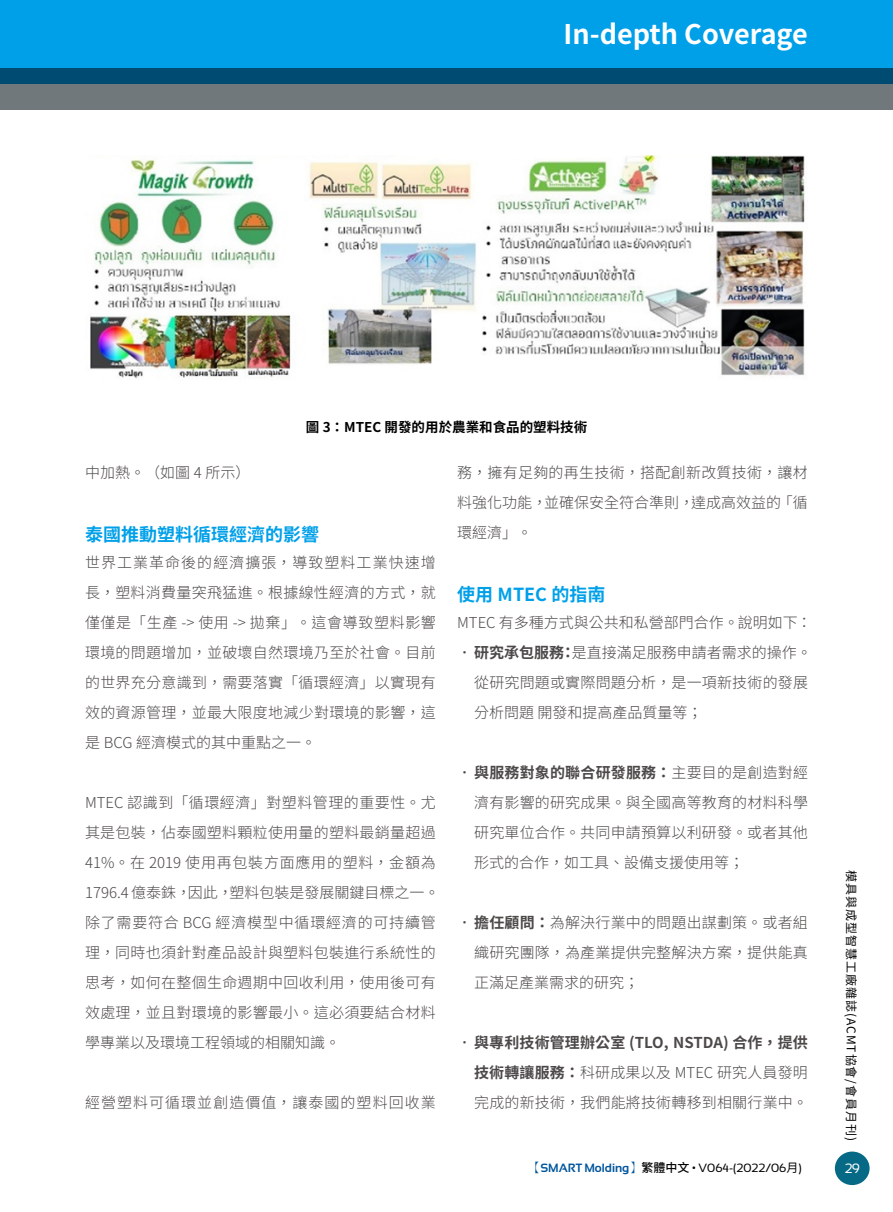
<style>
.page{position:relative;width:893px;height:1212px;background:#fff}
.page>*{position:absolute;margin:0;border:0;box-sizing:border-box;transform-origin:0 0}
.t1{font:700 27px "Noto Sans CJ Ktc";color:#fff}
.t2{font:700 18px "Noto Sans CJ Ktc";color:#00a0e9}
.t3{font:300 15px/30px "Noto Sans CJ Ktc";letter-spacing:.015em;color:#4c4948;text-align:justify}
.t4{font:300 15px "Noto Sans CJ Ktc";letter-spacing:.07em;color:#4c4948}
.t5{font:700 13.5px "Noto Sans CJ Ktc";color:#000}
.t6{font:13.5px "Sansation";color:#fff}
.t7{font:12px "Sansation";color:#000}
.t8{font:12px "Noto Sans CJ Ktc";letter-spacing:.08em;color:#000}
.s1{font-weight:700}
.s2{font-family:"Adobe Ming Std";font-weight:300;color:#00559d}
.s3{font-weight:700;color:#00559d}
.s4{font-family:"Noto Sans CJ Ktc";font-weight:500}
.s5{font-family:"Noto Sans CJ Ktc"}
</style>
<div class="page">
<div style="left:0;top:0;width:893px;height:84px;background:#00a0e9"></div>
<svg style="left:0;top:68px;width:893px;height:41px;background:#467"></svg>
<div style="left:835px;top:1151px;width:35px;height:34px;background:#066985;border-radius:50%"></div>
<img style="left:90px;top:155px;width:715px;height:224px">
<h1 class="t1" style="left:564px;top:19px;width:246px">In-depth Coverage</h1>
<p class="t5" style="left:306px;top:419px;width:283px">圖 3：MTEC 開發的用於農業和食品的塑料技術</p>
<p class="t3" style="left:85px;top:458px;width:167px">中加熱。（如圖 4 所示）</p>
<p class="t2" style="left:85px;top:524px;width:235px">泰國推動塑料循環經濟的影響</p>
<p class="t3" style="left:85px;top:548px;width:352px">世界工業革命後的經濟擴張，導致塑料工業快速增長，塑料消費量突飛猛進。根據線性經濟的方式，就僅僅是「生產 -&gt; 使用 -&gt; 拋棄」。這會導致塑料影響環境的問題增加，並破壞自然環境乃至於社會。目前的世界充分意識到，需要落實「循環經濟」以實現有效的資源管理，並最大限度地減少對環境的影響，這是 BCG 經濟模式的其中重點之一。</p>
<p class="t3" style="left:85px;top:788px;width:356px;text-align:left">MTEC 認識到「循環經濟」對塑料管理的重要性。尤其是包裝，佔泰國塑料顆粒使用量的塑料最銷量超過<br>41%。在 2019 使用再包裝方面應用的塑料，金額為<br>1796.4 億泰銖，因此，塑料包裝是發展關鍵目標之一。除了需要符合 BCG 經濟模型中循環經濟的可持續管理，同時也須針對產品設計與塑料包裝進行系統性的思考，如何在整個生命週期中回收利用，使用後可有效處理，並且對環境的影響最小。這必須要結合材料學專業以及環境工程領域的相關知識。</p>
<p class="t4" style="left:85px;top:1094px;width:352px">經營塑料可循環並創造價值，讓泰國的塑料回收業</p>
<p class="t3" style="left:457px;top:458px;width:352px">務，擁有足夠的再生技術，搭配創新改質技術，讓材料強化功能，並確保安全符合準則，達成高效益的「循環經濟」。</p>
<p class="t2" style="left:457px;top:584px;width:150px">使用 MTEC 的指南</p>
<p class="t3" style="left:457px;top:608px;width:356px">MTEC 有多種方式與公共和私營部門合作。說明如下：</p>
<p class="t3" style="left:474px;top:638px;width:339px;text-align:left;text-indent:-17px"><span class="s1">•研究承包服務：</span>是直接滿足服務申請者需求的操作。從研究問題或實際問題分析，是一項新技術的發展分析問題 開發和提高產品質量等；</p>
<p class="t3" style="left:474px;top:758px;width:335px;text-indent:-17px"><span class="s1">•與服務對象的聯合研發服務：</span>主要目的是創造對經濟有影響的研究成果。與全國高等教育的材料科學研究單位合作。共同申請預算以利研發。或者其他形式的合作，如工具、設備支援使用等；</p>
<p class="t3" style="left:474px;top:908px;width:335px;text-indent:-17px"><span class="s1">•擔任顧問：</span>為解決行業中的問題出謀劃策。或者組織研究團隊，為產業提供完整解決方案，提供能真正滿足產業需求的研究；</p>
<p class="t3" style="left:474px;top:1028px;width:335px;text-indent:-17px"><span class="s1">•與專利技術管理辦公室 (TLO, NSTDA) 合作，提供技術轉讓服務：</span>科研成果以及 MTEC 研究人員發明完成的新技術，我們能將技術轉移到相關行業中。</p>
<p class="t7" style="left:529px;top:1161px;width:275px"><span class="s2">【</span><span class="s3">SMART Molding</span><span class="s2">】</span><span class="s4">繁體中文</span> • V064-(2022/06<span class="s5">月</span>)</p>
<p class="t8" style="left:858px;top:870px;width:272px;rotate:90deg">模具與成型智慧工廠雜誌(ACMT協會/會員月刊)</p>
<p class="t6" style="left:845px;top:1161px;width:17px">29</p>
</div>
